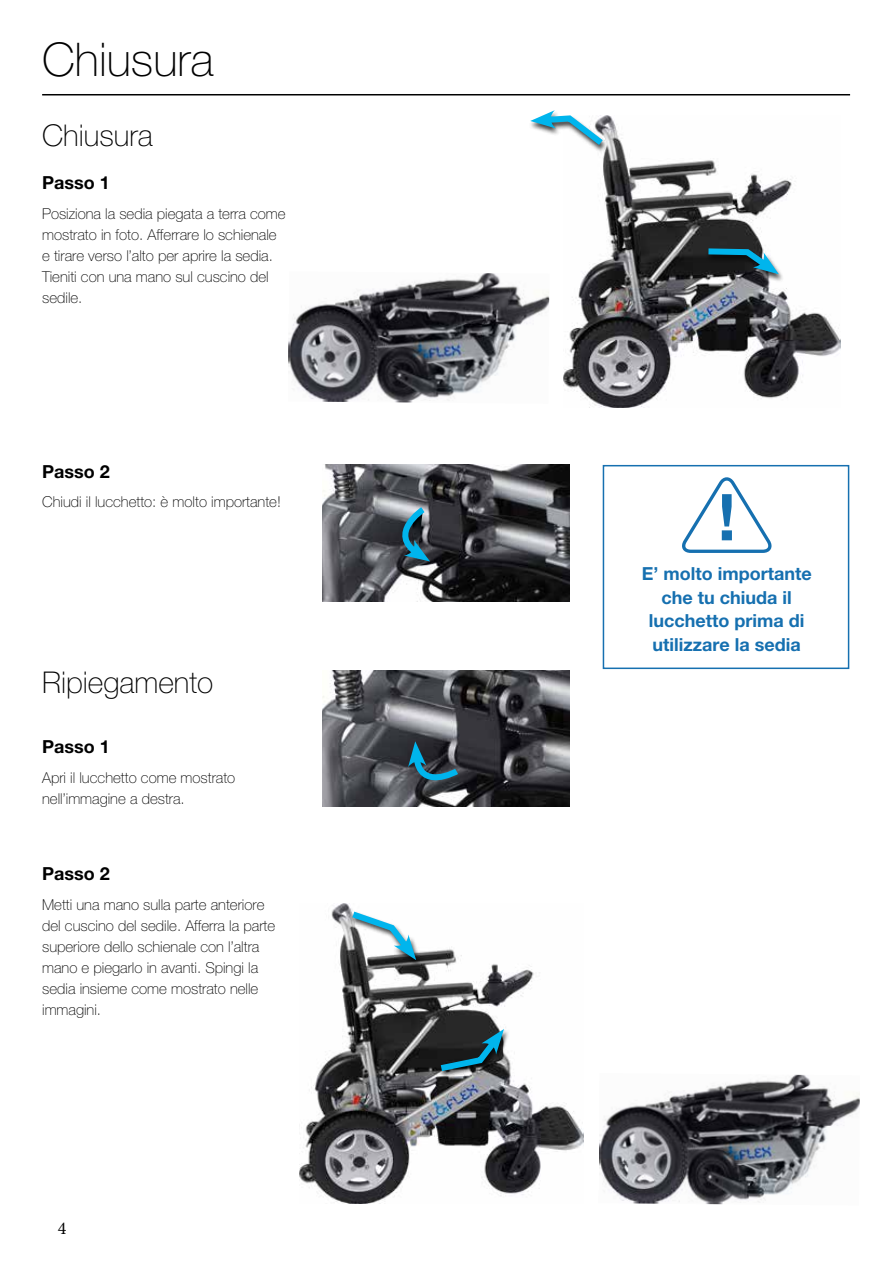
<style>
.page{position:relative;width:893px;height:1263px;background:#fff}
.page>*{position:absolute;margin:0;border:0;box-sizing:border-box;transform-origin:0 0}
.t1{font:100 46.5px "Helvetica Neue LT Pro";color:#000}
.t2{font:100 30px "Helvetica Neue LT Pro";color:#000}
.t3{font:700 18px/23.5px "Helvetica Neue LT Pro";color:#1670b0;text-align:center}
.t4{font:700 18px "Helvetica Neue LT Pro";color:#000}
.t5{font:18px "Minion Pro";color:#000}
.t6{font:100 15px/21px "Helvetica Neue LT Pro";color:#000}
</style>
<div class="page">
<img style="left:323px;top:465px;width:246px;height:136px">
<img style="left:299px;top:904px;width:284px;height:299px">
<img style="left:323px;top:671px;width:246px;height:136px">
<img style="left:563px;top:116px;width:277px;height:291px">
<hr style="left:42px;top:94px;width:808px;height:1px;background:#000">
<img style="left:288px;top:273px;width:261px;height:130px">
<div style="left:603px;top:465px;width:246px;height:204px;border:2px solid #1670b0"></div>
<svg style="left:682px;top:478px;width:90px;height:75px"></svg>
<div style="left:705px;top:248px;width:80px;height:34px;background:#000;opacity:.75"></div>
<svg style="left:702px;top:245px;width:77px;height:29px;background:#345d6b"></svg>
<div style="left:438px;top:1029px;width:72px;height:50px;background:#000;opacity:.75"></div>
<svg style="left:434px;top:1029px;width:70px;height:46px;background:#28454f"></svg>
<div style="left:528px;top:110px;width:80px;height:43px;background:#fff"></div>
<svg style="left:530px;top:110px;width:79px;height:41px"></svg>
<div style="left:350px;top:911px;width:72px;height:57px;background:#000;opacity:.75"></div>
<svg style="left:346px;top:907px;width:70px;height:53px"></svg>
<svg style="left:387px;top:504px;width:43px;height:58px;background:#496c7b"></svg>
<svg style="left:408px;top:741px;width:55px;height:51px;background:#304d5b"></svg>
<img style="left:599px;top:1074px;width:261px;height:131px">
<h1 class="t1" style="left:42px;top:33px;width:173px">Chiusura</h1>
<h2 class="t2" style="left:42px;top:118px;width:112px">Chiusura</h2>
<p class="t4" style="left:42px;top:172px;width:69px">Passo 1</p>
<p class="t6" style="left:42px;top:203px;width:245px">Posiziona la sedia piegata a terra come mostrato in foto. Afferrare lo schienale e tirare verso l’alto per aprire la sedia.<br>Tieniti con una mano sul cuscino del sedile.</p>
<p class="t4" style="left:42px;top:460px;width:69px">Passo 2</p>
<p class="t6" style="left:42px;top:491px;width:240px">Chiudi il lucchetto: è molto importante!</p>
<h2 class="t2" style="left:42px;top:665px;width:173px">Ripiegamento</h2>
<p class="t4" style="left:42px;top:736px;width:69px">Passo 1</p>
<p class="t6" style="left:42px;top:767px;width:195px">Apri il lucchetto come mostrato nell’immagine a destra.</p>
<p class="t4" style="left:42px;top:862px;width:69px">Passo 2</p>
<p class="t6" style="left:42px;top:894px;width:235px">Metti una mano sulla parte anteriore del cuscino del sedile. Afferra la parte superiore dello schienale con l’altra mano e piegarlo in avanti. Spingi la sedia insieme come mostrato nelle immagini.</p>
<p class="t5" style="left:58px;top:1218px;width:10px">4</p>
<p class="t3" style="left:642px;top:562px;width:171px">E’ molto importante che tu chiuda il lucchetto prima di utilizzare la sedia</p>
</div>
